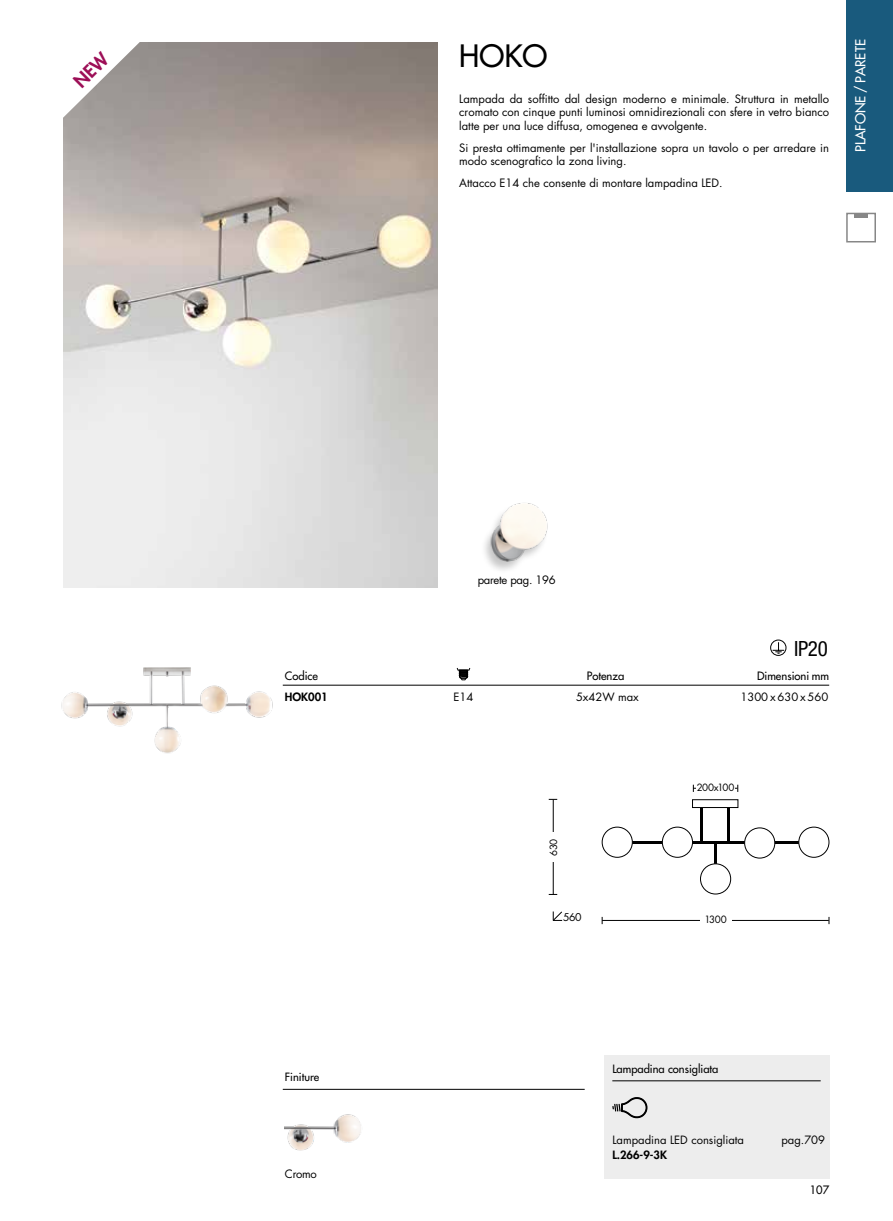
<style>
.page{position:relative;width:893px;height:1221px;background:#fff}
.page>*{position:absolute;margin:0;border:0;box-sizing:border-box;transform-origin:0 0}
.t1{font:500 30px "Futura Std";color:#000}
.t2{font:condensed 21px "Helvetica Neue LT Std";color:#000}
.t3{font:500 13.5px "Futura Std";color:#fff}
.t4{font:11.25px/13.5px "Futura Std";color:#000;text-align:justify}
.t5{font:500 11.25px "Futura Std";color:#000}
.t6{font:11.25px "Futura Std";letter-spacing:-.025em;color:#000}
.t7{font:11.1px "Futura Std";color:#000}
.t8{font:500 11.1px "Futura Std";color:#000}
.t9{font:800 11.1px "Futura Std";color:#000}
.t10{font:10.5px "Futura Std";color:#000}
.t11{font:9.75px "Futura Std";letter-spacing:-.045em;color:#000}
</style>
<div class="page">
<div style="left:854px;top:213px;width:14px;height:5px;background:#878787"></div>
<div style="left:846px;top:213px;width:30px;height:29px;border:2px solid #878787"></div>
<div style="left:846px;top:0;width:47px;height:191px;background:#195a7d"></div>
<hr style="left:283px;top:1088px;width:302px;height:1px;background:#000">
<img style="left:64px;top:43px;width:374px;height:544px">
<svg style="left:457px;top:668px;width:13px;height:12px"></svg>
<svg style="left:770px;top:639px;width:16px;height:16px"></svg>
<hr style="left:283px;top:685px;width:546px;height:1px;background:#000">
<hr style="left:602px;top:920px;width:227px;height:1px;background:#000">
<hr style="left:693px;top:788px;width:44px;height:1px;background:#000">
<div style="left:700px;top:915px;width:31px;height:11px;background:#fff"></div>
<div style="left:696px;top:783px;width:39px;height:11px;background:#fff"></div>
<hr style="left:553px;top:799px;width:1px;height:95px;background:#000">
<div style="left:548px;top:832px;width:10px;height:30px;background:#fff"></div>
<hr style="left:627px;top:841px;width:177px;height:2px;background:#000">
<hr style="left:700px;top:806px;width:2px;height:36px;background:#000">
<hr style="left:728px;top:805px;width:2px;height:36px;background:#000">
<hr style="left:714px;top:843px;width:2px;height:35px;background:#000">
<div style="left:602px;top:827px;width:30px;height:30px;background:#fff;border-radius:50%"></div>
<div style="left:602px;top:826px;width:31px;height:31px;border:1px solid #000;border-radius:50%"></div>
<div style="left:662px;top:827px;width:30px;height:30px;background:#fff;border-radius:50%"></div>
<div style="left:662px;top:826px;width:31px;height:31px;border:1px solid #000;border-radius:50%"></div>
<div style="left:745px;top:827px;width:30px;height:31px;background:#fff;border-radius:50%"></div>
<div style="left:744px;top:827px;width:31px;height:31px;border:1px solid #000;border-radius:50%"></div>
<div style="left:799px;top:827px;width:30px;height:30px;background:#fff;border-radius:50%"></div>
<div style="left:798px;top:826px;width:31px;height:31px;border:1px solid #000;border-radius:50%"></div>
<div style="left:700px;top:863px;width:31px;height:31px;background:#fff;border-radius:50%"></div>
<div style="left:700px;top:863px;width:31px;height:31px;border:1px solid #000;border-radius:50%"></div>
<div style="left:692px;top:799px;width:46px;height:8px;border:1px solid #000"></div>
<svg style="left:553px;top:911px;width:9px;height:10px"></svg>
<img style="left:484px;top:503px;width:64px;height:67px">
<img style="left:61px;top:667px;width:212px;height:87px">
<img style="left:285px;top:1114px;width:76px;height:37px">
<div style="left:604px;top:1054px;width:225px;height:124px;background:#ededed"></div>
<svg style="left:612px;top:1097px;width:35px;height:21px"></svg>
<hr style="left:612px;top:1080px;width:209px;height:1px;background:#000">
<svg style="left:63px;top:42px;width:77px;height:76px"></svg>
<h1 class="t1" style="left:459px;top:37px;width:89px">HOKO</h1>
<p class="t4" style="left:459px;top:92px;width:371px">Lampada da soffitto dal design moderno e minimale. Struttura in metallo cromato con cinque punti luminosi omnidirezionali con sfere in vetro bianco latte per una luce diffusa, omogenea e avvolgente.</p>
<p class="t4" style="left:459px;top:141px;width:371px">Si presta ottimamente per l'installazione sopra un tavolo o per arredare in modo scenografico la zona living.</p>
<p class="t4" style="left:459px;top:177px;width:265px">Attacco E14 che consente di montare lampadina LED.</p>
<p class="t3" style="left:852px;top:152px;width:114px;rotate:-90deg">PLAFONE / PARETE</p>
<p class="t6" style="left:478px;top:572px;width:79px">parete pag. 196</p>
<h2 class="t2" style="left:794px;top:636px;width:35px">IP20</h2>
<p class="t5" style="left:285px;top:669px;width:35px">Codice</p>
<p class="t5" style="left:587px;top:669px;width:39px">Potenza</p>
<p class="t5" style="left:757px;top:669px;width:74px">Dimensioni mm</p>
<p class="t9" style="left:285px;top:689px;width:44px">HOK001</p>
<p class="t7" style="left:454px;top:689px;width:21px">E14</p>
<p class="t7" style="left:576px;top:689px;width:64px">5x42W max</p>
<p class="t7" style="left:740px;top:689px;width:89px">1300 x 630 x 560</p>
<p class="t8" style="left:285px;top:1070px;width:36px">Finiture</p>
<p class="t4" style="left:285px;top:1167px;width:33px">Cromo</p>
<p class="t11" style="left:547px;top:855px;width:19px;rotate:-90deg">630</p>
<p class="t10" style="left:563px;top:910px;width:20px">560</p>
<p class="t11" style="left:697px;top:781px;width:39px">200x100</p>
<p class="t11" style="left:704px;top:913px;width:24px">1300</p>
<p class="t8" style="left:612px;top:1061px;width:108px">Lampadina consigliata</p>
<p class="t7" style="left:612px;top:1132px;width:133px">Lampadina LED consigliata</p>
<p class="t9" style="left:612px;top:1147px;width:56px">L.266-9-3K</p>
<p class="t7" style="left:781px;top:1132px;width:45px">pag.709</p>
<p class="t5" style="left:810px;top:1182px;width:21px">107</p>
</div>
